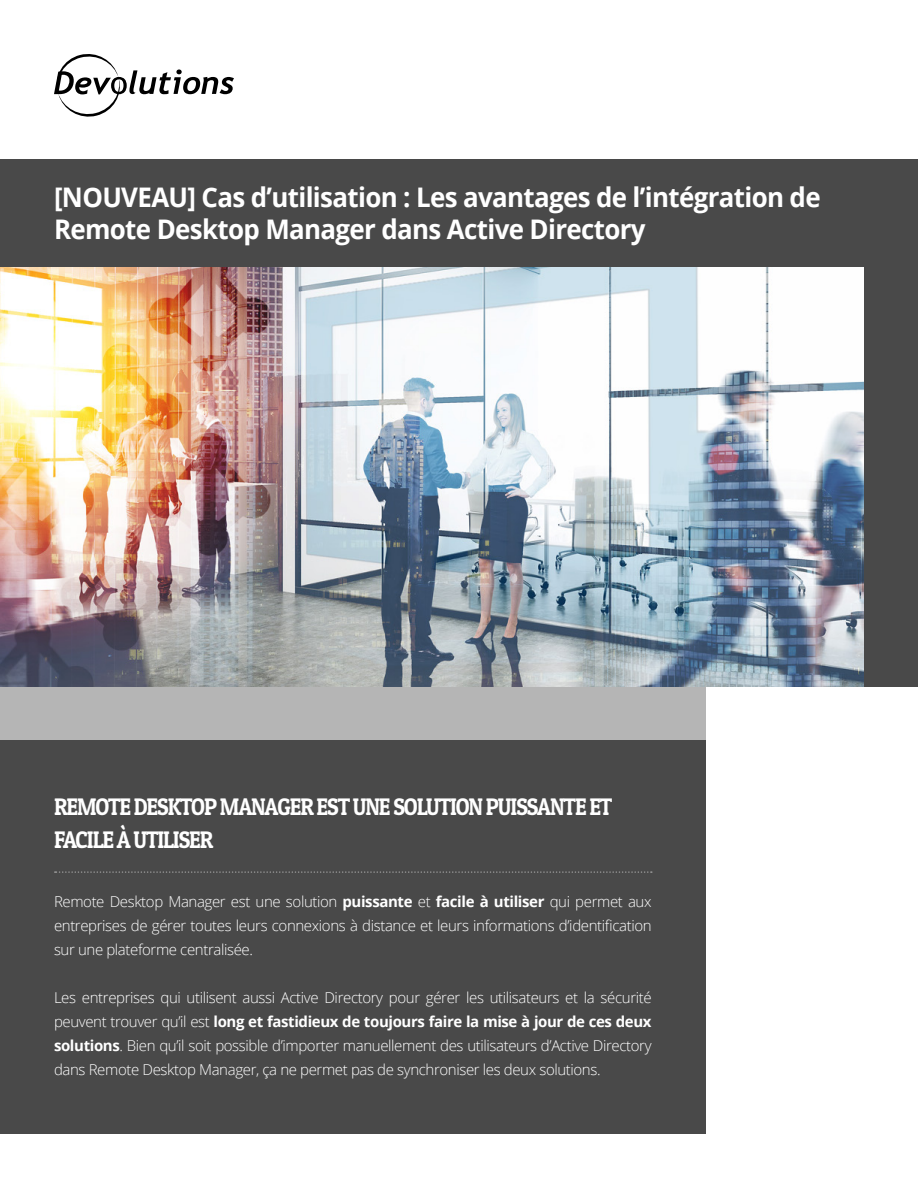
<style>
.page{position:relative;width:918px;height:1188px;background:#fff}
.page>*{position:absolute;margin:0;border:0;box-sizing:border-box;transform-origin:0 0}
.t1{font:700 27px/32.4px "Open Sans";letter-spacing:-.025em;color:#fff;scale:.96 1}
.t2{font:24px/33px "Patua One";letter-spacing:-.05em;color:#fff;scale:.9 1}
.t3{font:300 15px/24px "Open Sans";letter-spacing:-.025em;color:#fff;text-align:justify}
.s1{font-weight:700}
</style>
<div class="page">
<div style="left:0;top:159px;width:918px;height:527px;background:#494949"></div>
<svg style="left:54px;top:54px;width:180px;height:63px"></svg>
<div style="left:0;top:686px;width:706px;height:79px;background:#b5b5b5"></div>
<div style="left:0;top:740px;width:706px;height:394px;background:#494949"></div>
<svg style="left:55px;top:871px;width:597px;height:2px"></svg>
<img style="left:0;top:267px;width:864px;height:419px">
<p class="t1" style="left:54px;top:180px;width:800px">[NOUVEAU] Cas d’utilisation : Les avantages de l’intégration de<br>Remote Desktop Manager dans Active Directory</p>
<p class="t2" style="left:54px;top:790px;width:622px">REMOTE DESKTOP MANAGER EST UNE SOLUTION PUISSANTE ET<br>FACILE À UTILISER</p>
<p class="t3" style="left:54px;top:889px;width:599px">Remote Desktop Manager est une solution <span class="s1">puissante</span> et <span class="s1">facile à utiliser</span> qui permet aux entreprises de gérer toutes leurs connexions à distance et leurs informations d’identification sur une plateforme centralisée.</p>
<p class="t3" style="left:54px;top:985px;width:599px">Les entreprises qui utilisent aussi Active Directory pour gérer les utilisateurs et la sécurité peuvent trouver qu’il est <span class="s1">long et fastidieux de toujours faire la mise à jour de ces deux solutions</span>. Bien qu’il soit possible d’importer manuellement des utilisateurs d’Active Directory dans Remote Desktop Manager, ça ne permet pas de synchroniser les deux solutions.</p>
</div>
